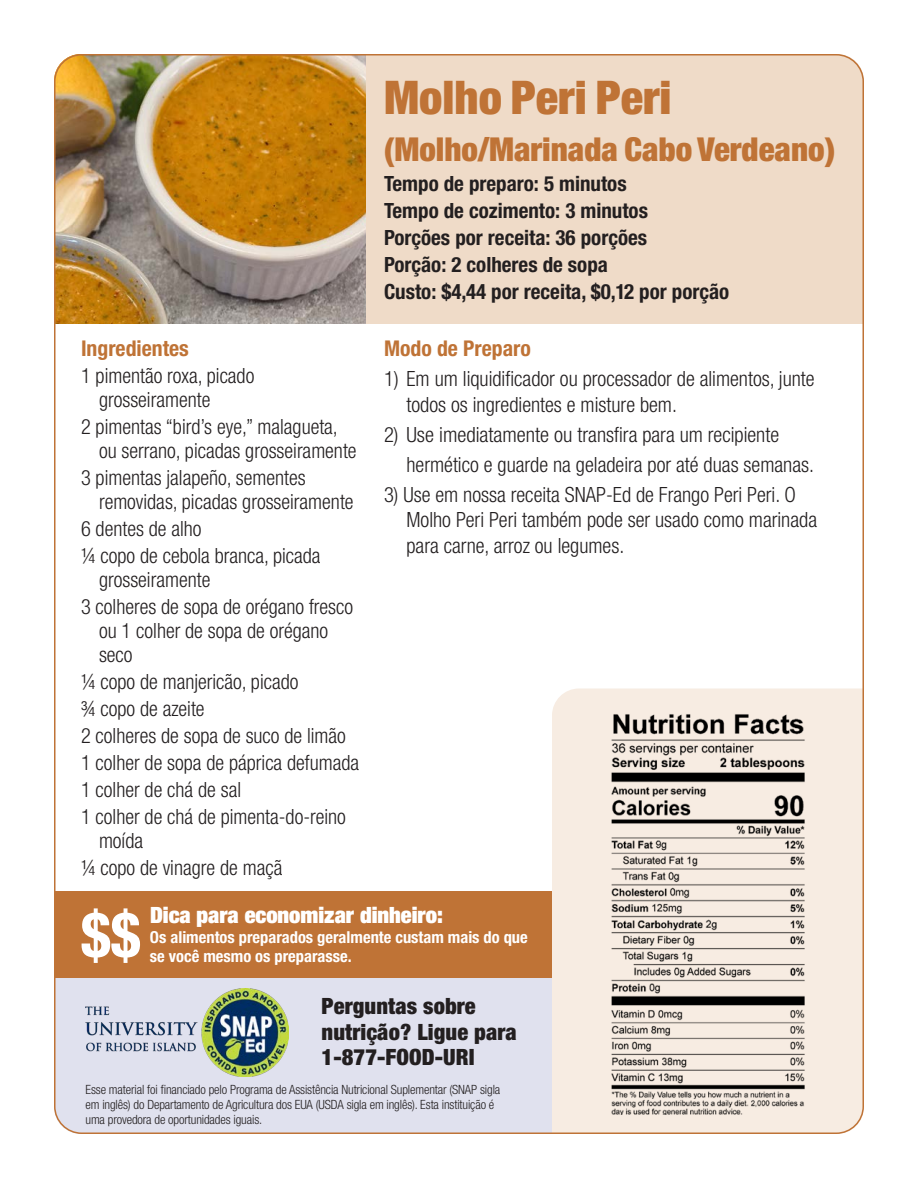
<style>
.page{position:relative;width:918px;height:1188px;background:#fff}
.page>*{position:absolute;margin:0;border:0;box-sizing:border-box;transform-origin:0 0}
.t1{font:700 condensed 62.1px "Helvetica Neue LT Pro";color:#fff}
.Recipe_Title{font:900 condensed 46.5px "Helvetica Neue LT Pro";color:#bf7336}
.Recipe_Title-2{font:900 condensed 33px "Helvetica Neue LT Pro";color:#bf7336}
.t2{font:900 condensed 22.5px/25.5px "Helvetica Neue LT Pro";letter-spacing:.005em;color:#231f20}
.t3{font:900 condensed 22.5px "Helvetica Neue LT Pro";color:#fff}
.t4{font:700 condensed 21.75px "Helvetica Neue LT Pro";color:#bf7336}
.Ingredients_list{font:300 condensed 21px/24px "Helvetica Neue LT Pro";color:#231f20}
.Directions_lists{font:300 condensed 21px/25.5px "Helvetica Neue LT Pro";color:#231f20}
.Recipe_details{font:700 condensed 21px "Helvetica Neue LT Pro";color:#231f20}
.t5{font:700 condensed 16.5px "Helvetica Neue LT Pro";color:#fff}
.t6{font:300 condensed 12.75px "Helvetica Neue LT Pro";letter-spacing:-.01em;color:#231f20}
</style>
<div class="page">
<img style="left:54px;top:54px;width:312px;height:270px">
<div style="left:552px;top:688px;width:312px;height:446px;background:#f7ece2"></div>
<div style="left:54px;top:891px;width:498px;height:87px;background:#bf7336"></div>
<div style="left:54px;top:978px;width:498px;height:156px;background:#e0e1ee"></div>
<img style="left:86px;top:988px;width:202px;height:88px">
<div style="left:366px;top:54px;width:498px;height:270px;background:#efdbc8"></div>
<img style="left:608px;top:712px;width:200px;height:403px">
<p class="Recipe_Title" style="left:384px;top:69px;width:289px">Molho Peri Peri</p>
<p class="Recipe_Title-2" style="left:384px;top:129px;width:453px">(Molho/Marinada Cabo Verdeano)</p>
<p class="Recipe_details" style="left:384px;top:171px;width:244px">Tempo de preparo: 5 minutos</p>
<p class="Recipe_details" style="left:384px;top:198px;width:266px">Tempo de cozimento: 3 minutos</p>
<p class="Recipe_details" style="left:384px;top:225px;width:265px">Porções por receita: 36 porções</p>
<p class="Recipe_details" style="left:384px;top:252px;width:225px">Porção: 2 colheres de sopa</p>
<p class="Recipe_details" style="left:384px;top:279px;width:347px">Custo: $4,44 por receita, $0,12 por porção</p>
<p class="t4" style="left:384px;top:336px;width:148px">Modo de Preparo</p>
<p class="Directions_lists" style="left:406px;top:366px;width:410px;text-indent:-22px">1) Em um liquidificador ou processador de alimentos, junte todos os ingredientes e misture bem.</p>
<p class="Directions_lists" style="left:384px;top:421px;width:397px">2) Use imediatamente ou transfira para um recipiente</p>
<p class="Directions_lists" style="left:406px;top:451px;width:409px">hermético e guarde na geladeira por até duas semanas.</p>
<p class="Directions_lists" style="left:406px;top:481px;width:412px;text-indent:-22px">3) Use em nossa receita SNAP-Ed de Frango Peri Peri. O<br>Molho Peri Peri também pode ser usado como marinada para carne, arroz ou legumes.</p>
<p class="t4" style="left:81px;top:336px;width:109px">Ingredientes</p>
<p class="Ingredients_list" style="left:99px;top:363px;width:157px;text-indent:-18px">1 pimentão roxa, picado grosseiramente</p>
<p class="Ingredients_list" style="left:99px;top:414px;width:259px;text-indent:-18px">2 pimentas “bird’s eye,” malagueta, ou serrano, picadas grosseiramente</p>
<p class="Ingredients_list" style="left:99px;top:465px;width:256px;text-indent:-18px">3 pimentas jalapeño, sementes removidas, picadas grosseiramente</p>
<p class="Ingredients_list" style="left:81px;top:516px;width:122px">6 dentes de alho</p>
<p class="Ingredients_list" style="left:99px;top:543px;width:223px;text-indent:-18px">¼ copo de cebola branca, picada grosseiramente</p>
<p class="Ingredients_list" style="left:99px;top:594px;width:256px;text-indent:-18px">3 colheres de sopa de orégano fresco ou 1 colher de sopa de orégano seco</p>
<p class="Ingredients_list" style="left:81px;top:669px;width:219px">¼ copo de manjericão, picado</p>
<p class="Ingredients_list" style="left:81px;top:696px;width:125px">¾ copo de azeite</p>
<p class="Ingredients_list" style="left:81px;top:724px;width:266px">2 colheres de sopa de suco de limão</p>
<p class="Ingredients_list" style="left:81px;top:751px;width:280px">1 colher de sopa de páprica defumada</p>
<p class="Ingredients_list" style="left:81px;top:778px;width:162px">1 colher de chá de sal</p>
<p class="Ingredients_list" style="left:99px;top:805px;width:248px;text-indent:-18px">1 colher de chá de pimenta-do-reino moída</p>
<p class="Ingredients_list" style="left:81px;top:856px;width:203px">¼ copo de vinagre de maçã</p>
<p class="t3" style="left:150px;top:901px;width:294px">Dica para economizar dinheiro:</p>
<p class="t5" style="left:150px;top:927px;width:379px">Os alimentos preparados geralmente custam mais do que</p>
<p class="t1" style="left:81px;top:899px;width:61px">$$</p>
<p class="t5" style="left:150px;top:947px;width:203px">se você mesmo os preparasse.</p>
<p class="t2" style="left:322px;top:993px;width:197px">Perguntas sobre nutrição? Ligue para<br>1-877-FOOD-URI</p>
<p class="t6" style="left:86px;top:1082px;width:416px">Esse material foi financiado pelo Programa de Assistência Nutricional Suplementar (SNAP sigla</p>
<p class="t6" style="left:86px;top:1097px;width:410px">em inglês) do Departamento de Agricultura dos EUA (USDA sigla em inglês). Esta instituição é</p>
<p class="t6" style="left:86px;top:1112px;width:178px">uma provedora de oportunidades iguais.</p>
</div>
